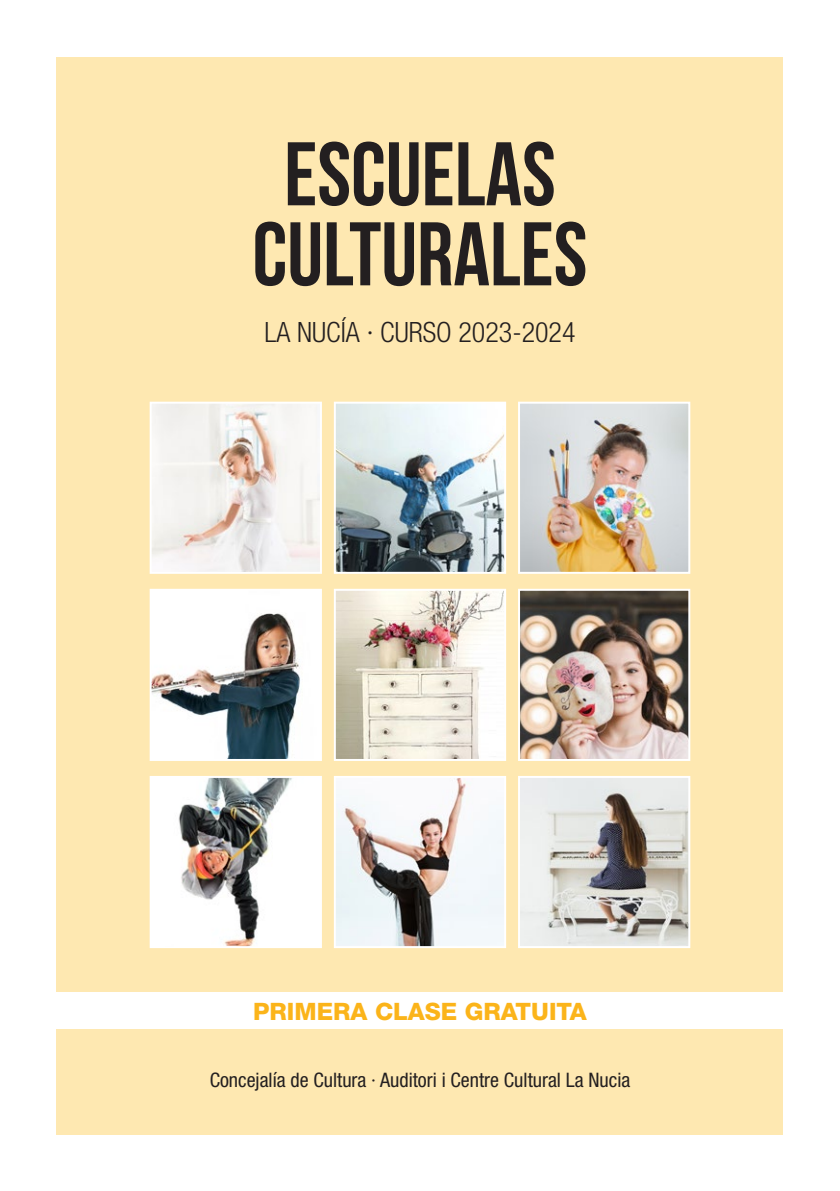
<style>
.page{position:relative;width:840px;height:1191px;background:#fff}
.page>*{position:absolute;margin:0;border:0;box-sizing:border-box;transform-origin:0 0}
.t1{font:90px "Bebas Neue";color:#231f20}
.t2{font:300 condensed 28px "Helvetica Neue";color:#231f20}
.t3{font:800 24px "Helvetica Neue";color:#fbb41a}
.t4{font:condensed 20px "Helvetica Neue";color:#231f20}
</style>
<div class="page">
<div style="left:57px;top:57px;width:725px;height:1077px;background:#fee8b1"></div>
<img style="left:152px;top:405px;width:167px;height:166px">
<div style="left:149px;top:402px;width:173px;height:172px;border:2px solid #fff"></div>
<img style="left:336px;top:405px;width:167px;height:166px">
<div style="left:333px;top:402px;width:173px;height:172px;border:2px solid #fff"></div>
<img style="left:520px;top:405px;width:167px;height:166px">
<div style="left:517px;top:402px;width:173px;height:172px;border:2px solid #fff"></div>
<img style="left:152px;top:592px;width:167px;height:166px">
<div style="left:149px;top:589px;width:173px;height:172px;border:2px solid #fff"></div>
<img style="left:336px;top:592px;width:167px;height:166px">
<div style="left:333px;top:589px;width:173px;height:172px;border:2px solid #fff"></div>
<img style="left:520px;top:592px;width:167px;height:166px">
<div style="left:517px;top:589px;width:173px;height:172px;border:2px solid #fff"></div>
<img style="left:152px;top:779px;width:167px;height:166px">
<div style="left:149px;top:776px;width:173px;height:172px;border:2px solid #fff"></div>
<img style="left:336px;top:779px;width:167px;height:166px">
<div style="left:333px;top:776px;width:173px;height:172px;border:2px solid #fff"></div>
<img style="left:520px;top:779px;width:167px;height:166px">
<div style="left:517px;top:776px;width:173px;height:172px;border:2px solid #fff"></div>
<div style="left:57px;top:992px;width:725px;height:37px;background:#fff"></div>
<p class="t1" style="left:284px;top:125px;width:273px">ESCUELAS</p>
<p class="t1" style="left:252px;top:205px;width:336px">CULTURALES</p>
<p class="t2" style="left:264px;top:315px;width:312px">LA NUCÍA · CURSO 2023-2024</p>
<p class="t3" style="left:253px;top:997px;width:335px">PRIMERA CLASE GRATUITA</p>
<p class="t4" style="left:209px;top:1068px;width:422px">Concejalía de Cultura · Auditori i Centre Cultural La Nucia</p>
</div>
